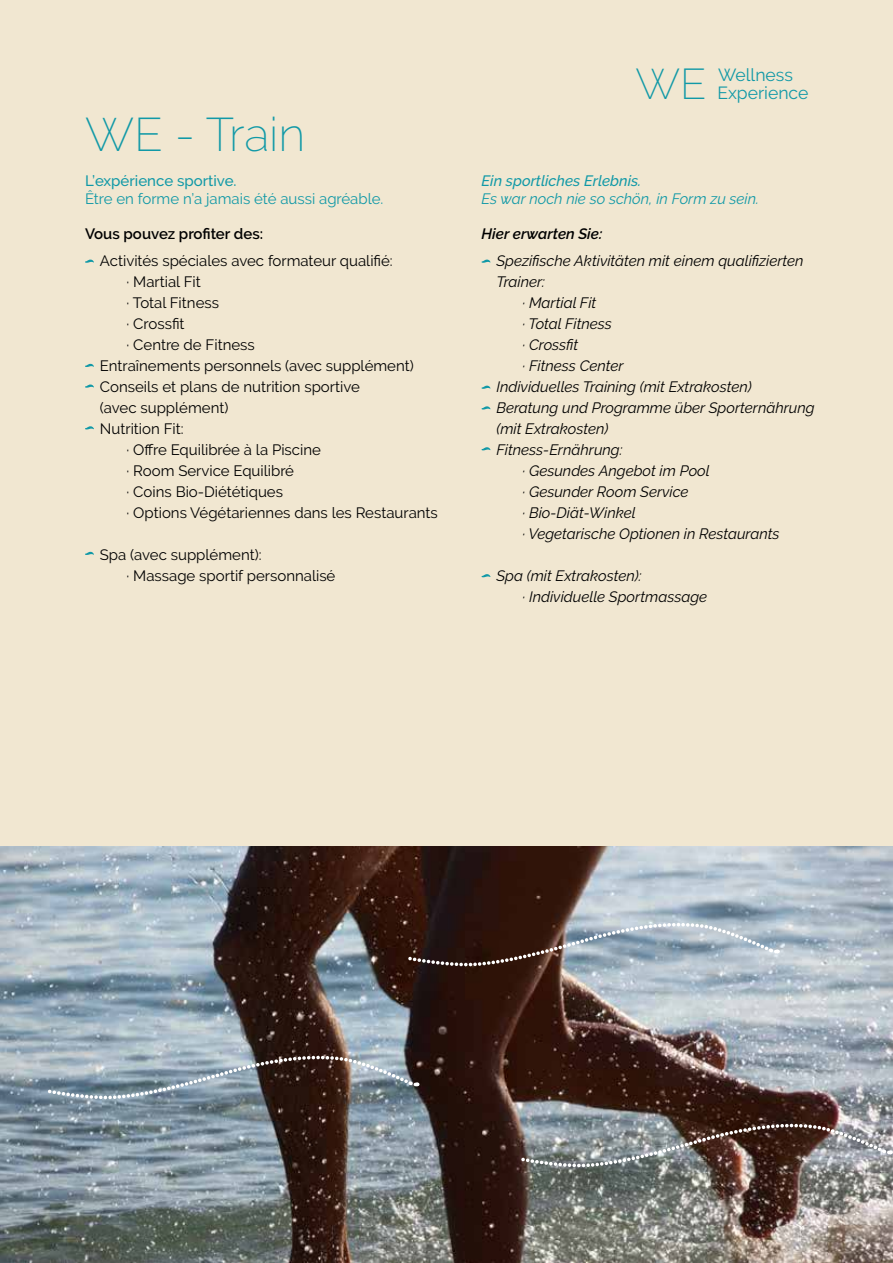
<style>
.page{position:relative;width:893px;height:1263px;background:#f1e7d1}
.page>*{position:absolute;margin:0;border:0;box-sizing:border-box;transform-origin:0 0}
.t1{font:200 47.1px "Raleway";color:#1199a7}
.t2{font:200 43.05px "Raleway";color:#1199a7}
.t3{font:17.55px "Raleway";color:#1199a7}
.t4{font:15px/21px "Raleway";color:#000}
.t5{font:italic 15px/21px "Raleway";color:#000}
.t6{font:15px "Raleway";color:#1199a7}
.t7{font:italic 15px "Raleway";color:#1199a7}
.t8{font:italic 500 15px "Raleway";color:#1199a7}
.t9{font:600 15px "Raleway";color:#000}
.t10{font:500 15px "Raleway";color:#1199a7}
.t11{font:italic 600 15px "Raleway";color:#000}
</style>
<div class="page">
<img style="left:0;top:846px;width:893px;height:417px">
<svg style="left:85px;top:260px;width:9px;height:3px"></svg>
<svg style="left:85px;top:364px;width:9px;height:3px"></svg>
<svg style="left:85px;top:384px;width:9px;height:4px"></svg>
<svg style="left:85px;top:552px;width:9px;height:3px"></svg>
<svg style="left:482px;top:260px;width:8px;height:3px"></svg>
<svg style="left:482px;top:386px;width:8px;height:3px"></svg>
<svg style="left:482px;top:406px;width:8px;height:4px"></svg>
<svg style="left:482px;top:447px;width:8px;height:3px"></svg>
<svg style="left:482px;top:574px;width:8px;height:3px"></svg>
<img style="left:519px;top:1123px;width:374px;height:46px">
<svg style="left:45px;top:1055px;width:377px;height:46px;background:#7a8188"></svg>
<svg style="left:406px;top:922px;width:376px;height:46px;background:#79787c"></svg>
<svg style="left:85px;top:426px;width:9px;height:3px"></svg>
<h1 class="t1" style="left:85px;top:106px;width:222px">WE - Train</h1>
<p class="t10" style="left:85px;top:172px;width:153px">L’expérience sportive.</p>
<p class="t6" style="left:85px;top:190px;width:300px">Être en forme n’a jamais été aussi agréable.</p>
<p class="t9" style="left:85px;top:225px;width:180px">Vous pouvez profiter des:</p>
<p class="t4" style="left:100px;top:251px;width:294px">Activités spéciales avec formateur qualifié:</p>
<p class="t4" style="left:127px;top:272px;width:76px">∙ Martial Fit</p>
<p class="t4" style="left:127px;top:293px;width:94px">∙ Total Fitness</p>
<p class="t4" style="left:127px;top:314px;width:59px">∙ Crossfit</p>
<p class="t4" style="left:127px;top:335px;width:130px">∙ Centre de Fitness</p>
<p class="t4" style="left:100px;top:356px;width:315px">Entraînements personnels (avec supplément)</p>
<p class="t4" style="left:100px;top:377px;width:262px">Conseils et plans de nutrition sportive</p>
<p class="t4" style="left:100px;top:398px;width:130px">(avec supplément)</p>
<p class="t4" style="left:100px;top:419px;width:85px">Nutrition Fit:</p>
<p class="t4" style="left:127px;top:440px;width:196px">∙ Offre Equilibrée à la Piscine</p>
<p class="t4" style="left:127px;top:461px;width:169px">∙ Room Service Equilibré</p>
<p class="t4" style="left:127px;top:482px;width:158px">∙ Coins Bio-Diététiques</p>
<p class="t4" style="left:127px;top:503px;width:313px">∙ Options Végétariennes dans les Restaurants</p>
<p class="t4" style="left:127px;top:545px;width:210px;text-indent:-27px">Spa (avec supplément):<br>∙ Massage sportif personnalisé</p>
<h2 class="t2" style="left:635px;top:58px;width:73px">WE</h2>
<p class="t3" style="left:718px;top:64px;width:76px">Wellness</p>
<p class="t3" style="left:717px;top:82px;width:93px">Experience</p>
<p class="t8" style="left:482px;top:172px;width:161px">Ein sportliches Erlebnis.</p>
<p class="t7" style="left:482px;top:190px;width:279px">Es war noch nie so schön, in Form zu sein.</p>
<p class="t11" style="left:482px;top:225px;width:122px">Hier erwarten Sie:</p>
<p class="t5" style="left:496px;top:251px;width:309px">Spezifische Aktivitäten mit einem qualifizierten</p>
<p class="t5" style="left:496px;top:272px;width:50px">Trainer:</p>
<p class="t5" style="left:523px;top:293px;width:75px">∙ Martial Fit</p>
<p class="t5" style="left:523px;top:314px;width:91px">∙ Total Fitness</p>
<p class="t5" style="left:523px;top:335px;width:57px">∙ Crossfit</p>
<p class="t5" style="left:523px;top:356px;width:103px">∙ Fitness Center</p>
<p class="t5" style="left:496px;top:377px;width:257px">Individuelles Training (mit Extrakosten)</p>
<p class="t5" style="left:496px;top:398px;width:320px">Beratung und Programme über Sporternährung</p>
<p class="t5" style="left:496px;top:419px;width:113px">(mit Extrakosten)</p>
<p class="t5" style="left:496px;top:440px;width:128px">Fitness-Ernährung:</p>
<p class="t5" style="left:523px;top:461px;width:189px">∙ Gesundes Angebot im Pool</p>
<p class="t5" style="left:523px;top:482px;width:168px">∙ Gesunder Room Service</p>
<p class="t5" style="left:523px;top:503px;width:115px">∙ Bio-Diät-Winkel</p>
<p class="t5" style="left:523px;top:524px;width:258px">∙ Vegetarische Optionen in Restaurants</p>
<p class="t5" style="left:523px;top:566px;width:186px;text-indent:-26px">Spa (mit Extrakosten):<br>∙ Individuelle Sportmassage</p>
</div>
